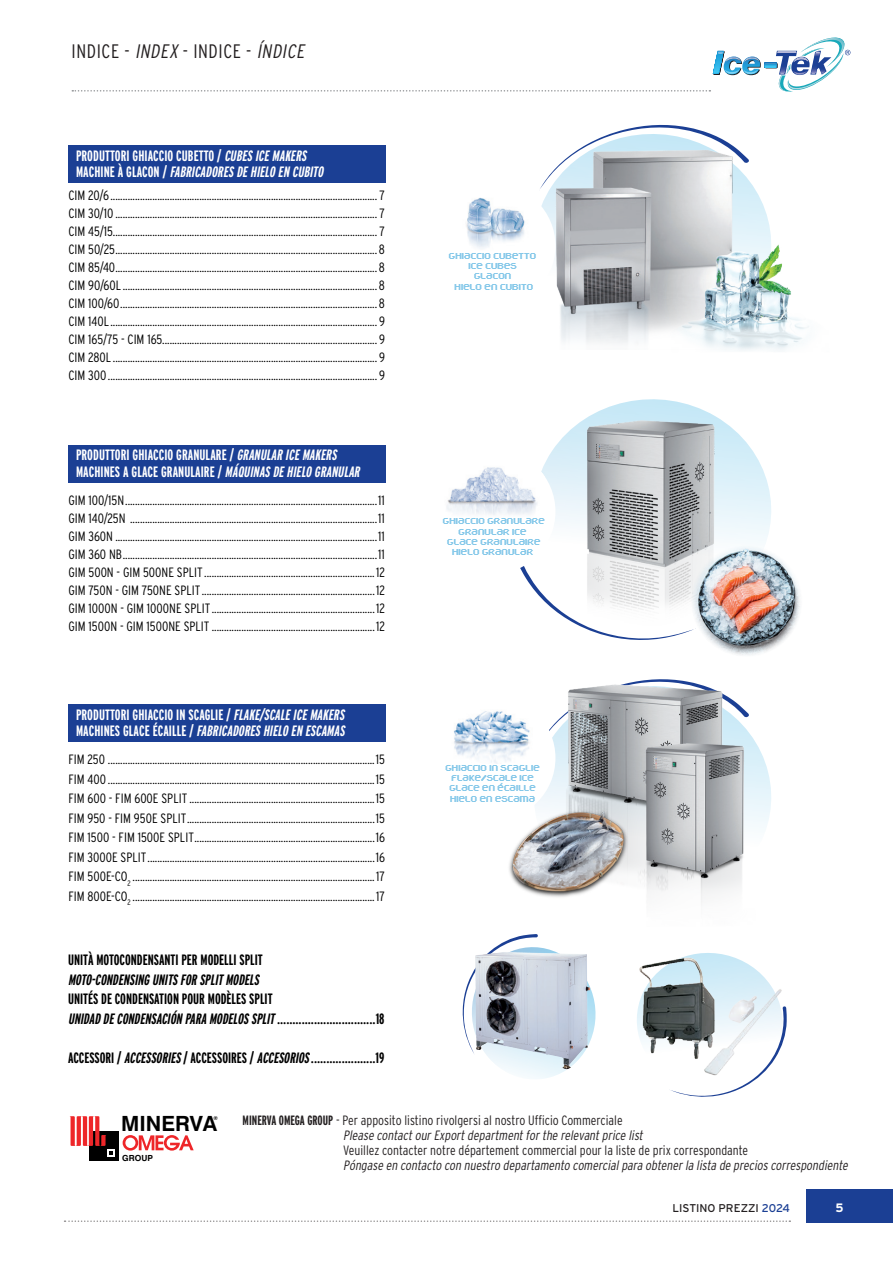
<style>
.page{position:relative;width:893px;height:1263px;background:#fff}
.page>*{position:absolute;margin:0;border:0;box-sizing:border-box;transform-origin:0 0}
.t1{font:700 21px "Swiss 721 BT";color:#000}
.t2{font:300 condensed 19.5px "Interstate";letter-spacing:.03em;color:#231f20}
.t3{font:700 extra-condensed 15px/16.5px "Interstate";letter-spacing:.005em;color:#fff}
.t4{font:700 extra-condensed 15px/19.5px "Interstate";color:#000}
.t5{font:italic 700 extra-condensed 15px "Interstate";color:#000}
.t6{font:300 condensed 13.5px/18px "Interstate";color:#000;text-align:justify}
.t7{font:300 condensed 13.5px/15px "Interstate";color:#231f20}
.t8{font:italic 300 condensed 13.5px "Interstate";color:#231f20}
.t9{font:700 12.15px "Interstate";color:#fff}
.t10{font:11.25px "Interstate";color:#231f20}
.t11{font:10.2px/10.4px "V5 Prophit Dot";color:#1a98d6;text-align:center;scale:.8 1}
.t12{font:10.2px/10.4px "V5 Prophit Dot";color:#1a98d6;text-align:center;scale:.79 1}
.t13{font:700 8.4px "Swiss 721 BT";color:#000}
.t14{font:700 5.4px "Swiss 721 BT";color:#000}
.s1{font-style:italic}
.s2{font-weight:700;font-stretch:extra-condensed}
.s3{color:#1b3f94}
</style>
<div class="page">
<div style="left:806px;top:1189px;width:87px;height:33px;background:#1b3f94"></div>
<svg style="left:65px;top:1220px;width:725px;height:2px"></svg>
<svg style="left:72px;top:38px;width:778px;height:54px"></svg>
<img style="left:726px;top:57px;width:15px;height:5px">
<div style="left:68px;top:145px;width:317px;height:38px;background:#1b3f94"></div>
<div style="left:68px;top:445px;width:317px;height:38px;background:#1b3f94"></div>
<div style="left:68px;top:704px;width:317px;height:38px;background:#1b3f94"></div>
<svg style="left:600px;top:124px;width:120px;height:14px"></svg>
<img style="left:540px;top:138px;width:218px;height:206px">
<svg style="left:597px;top:399px;width:174px;height:136px"></svg>
<svg style="left:520px;top:566px;width:157px;height:74px"></svg>
<img style="left:539px;top:412px;width:227px;height:223px">
<svg style="left:537px;top:744px;width:234px;height:84px"></svg>
<svg style="left:549px;top:721px;width:8px;height:23px"></svg>
<img style="left:557px;top:679px;width:205px;height:224px">
<svg style="left:637px;top:953px;width:150px;height:144px"></svg>
<svg style="left:462px;top:934px;width:134px;height:145px"></svg>
<img style="left:475px;top:952px;width:54px;height:99px">
<img style="left:648px;top:223px;width:161px;height:128px">
<img style="left:686px;top:535px;width:114px;height:120px">
<div style="left:430px;top:183px;width:125px;height:126px;background:#fff;border-radius:50%"></div>
<img style="left:466px;top:198px;width:59px;height:51px">
<div style="left:430px;top:449px;width:125px;height:125px;background:#fff;border-radius:50%"></div>
<img style="left:447px;top:458px;width:98px;height:57px">
<div style="left:430px;top:695px;width:125px;height:126px;background:#fff;border-radius:50%"></div>
<img style="left:454px;top:711px;width:76px;height:52px">
<img style="left:509px;top:803px;width:122px;height:100px">
<div style="left:89px;top:1131px;width:30px;height:30px;background:#000"></div>
<div style="left:107px;top:1149px;width:8px;height:8px;background:#fff"></div>
<svg style="left:69px;top:1116px;width:44px;height:39px"></svg>
<svg style="left:123px;top:1135px;width:71px;height:15px"></svg>
<img style="left:640px;top:957px;width:143px;height:119px">
<h2 class="t2" style="left:72px;top:40px;width:238px">INDICE - <span class="s1">INDEX</span> - INDICE - <span class="s1">ÍNDICE</span></h2>
<p class="t3" style="left:76px;top:147px;width:252px">PRODUTTORI GHIACCIO CUBETTO / <span class="s1">CUBES ICEMAKERS<br></span>M A C H I N E À G L A C O N / <span class="s1">FABRICADORES DEHIELO EN CUBITO</span></p>
<p class="t6" style="left:68px;top:186px;width:318px">CIM 20/6............................................................................................................ 7<br>CIM 30/10 .......................................................................................................... 7<br>CIM 45/15........................................................................................................... 7<br>CIM 50/25.......................................................................................................... 8<br>CIM 85/40.......................................................................................................... 8<br>CIM 90/60L ....................................................................................................... 8<br>CIM 100/60........................................................................................................ 8<br>CIM 140L............................................................................................................ 9<br>CIM 165/75 - CIM 165....................................................................................... 9<br>CIM 280L ........................................................................................................... 9<br>CIM 300 ............................................................................................................. 9</p>
<p class="t3" style="left:76px;top:447px;width:288px">PRODUTTORI GHIACCIO GRANULARE / <span class="s1">GRANULAR ICEMAKERS<br></span>MACHINES A GLACE GRANULAIRE / <span class="s1">MÁQUINAS DEHIELO GRANULAR</span></p>
<p class="t6" style="left:68px;top:491px;width:318px">GIM 100/15N......................................................................................................11<br>GIM 140/25N ....................................................................................................11<br>GIM 360N ..........................................................................................................11<br>GIM 360 NB.......................................................................................................11<br>GIM 500N - GIM 500NE SPLIT .....................................................................12<br>GIM 750N - GIM 750NE SPLIT......................................................................12<br>GIM 1000N - GIM 1000NE SPLIT..................................................................12<br>GIM 1500N - GIM 1500NE SPLIT ..................................................................12</p>
<p class="t3" style="left:76px;top:706px;width:273px">PRODUTTORI GHIACCIO IN SCAGLIE / <span class="s1">FLAKE/SCALEICEMAKERS<br></span>M A C H I N E S G L A C E É C A I L L E / <span class="s1">FABRICADORES HIELO EN ESCAMAS</span></p>
<p class="t6" style="left:68px;top:750px;width:318px;line-height:19.5px">FIM 250 ............................................................................................................15<br>FIM 400 ............................................................................................................15<br>FIM 600 - FIM 600E SPLIT ...........................................................................15<br>FIM 950 - FIM 950E SPLIT............................................................................15<br>FIM 1500 - FIM 1500E SPLIT.........................................................................16<br>FIM 3000E SPLIT............................................................................................16<br>FIM 500E-CO<sub>2</sub> ..................................................................................................17<br>FIM 800E-CO<sub>2</sub> ..................................................................................................17</p>
<p class="t4" style="left:68px;top:950px;width:196px">UNITÀ MOTOCONDENSANTI PER MODELLI SPLIT</p>
<p class="t5" style="left:68px;top:971px;width:195px">MOTO-CONDENSING UNITSFOR SPLITMODELS</p>
<p class="t4" style="left:68px;top:989px;width:318px">UNITÉS DE CONDENSATION POUR MODÈLES SPLIT<br><span class="s1">UNIDAD DECONDENSACIÓN PARA MODELOSSPLIT</span>................................18</p>
<p class="t4" style="left:68px;top:1048px;width:318px">ACCESSORI / <span class="s1">ACCESSORIES</span>/ ACCESSOIRES / <span class="s1">ACCESORIOS</span>.....................19</p>
<p class="t11" style="left:449px;top:250px;width:111px">GHIACCIO CUBETTO<br>ICE CUBES<br>GLACON<br>HIELO EN CUBITO</p>
<p class="t11" style="left:443px;top:516px;width:129px">GHIACCIO GRANULARE<br>GRANULAR ICE<br>GLACE GRANULAIRE<br>HIELO GRANULAR</p>
<p class="t12" style="left:446px;top:762px;width:121px">GHIACCIO IN SCAGLIE<br>FLAKE/SCALE ICE<br>GLACE EN ÉCAILLE<br>HIELO EN ESCAMA</p>
<p class="t14" style="left:214px;top:1115px;width:6px">®</p>
<h1 class="t1" style="left:121px;top:1111px;width:98px">MINERVA</h1>
<p class="t13" style="left:122px;top:1152px;width:32px">GROUP</p>
<p class="t7" style="left:343px;top:1112px;width:304px;text-indent:-100px"><span class="s2">MINERVA OMEGA GROUP</span> - Per apposito listino rivolgersi al nostro Ufficio Commerciale<br><span class="s1">Please contactourExportdepartmentforthe relevantprice list</span></p>
<p class="t7" style="left:343px;top:1142px;width:407px">Veuillez contacter notre département commercial pour la liste de prix correspondante</p>
<p class="t8" style="left:343px;top:1157px;width:509px">Póngase en contacto con nuestro departamento comercialpara obtenerla lista de precios correspondiente</p>
<p class="t10" style="left:673px;top:1202px;width:119px">LISTINO PREZZI <span class="s3">2024</span></p>
<p class="t9" style="left:836px;top:1201px;width:10px">5</p>
</div>
